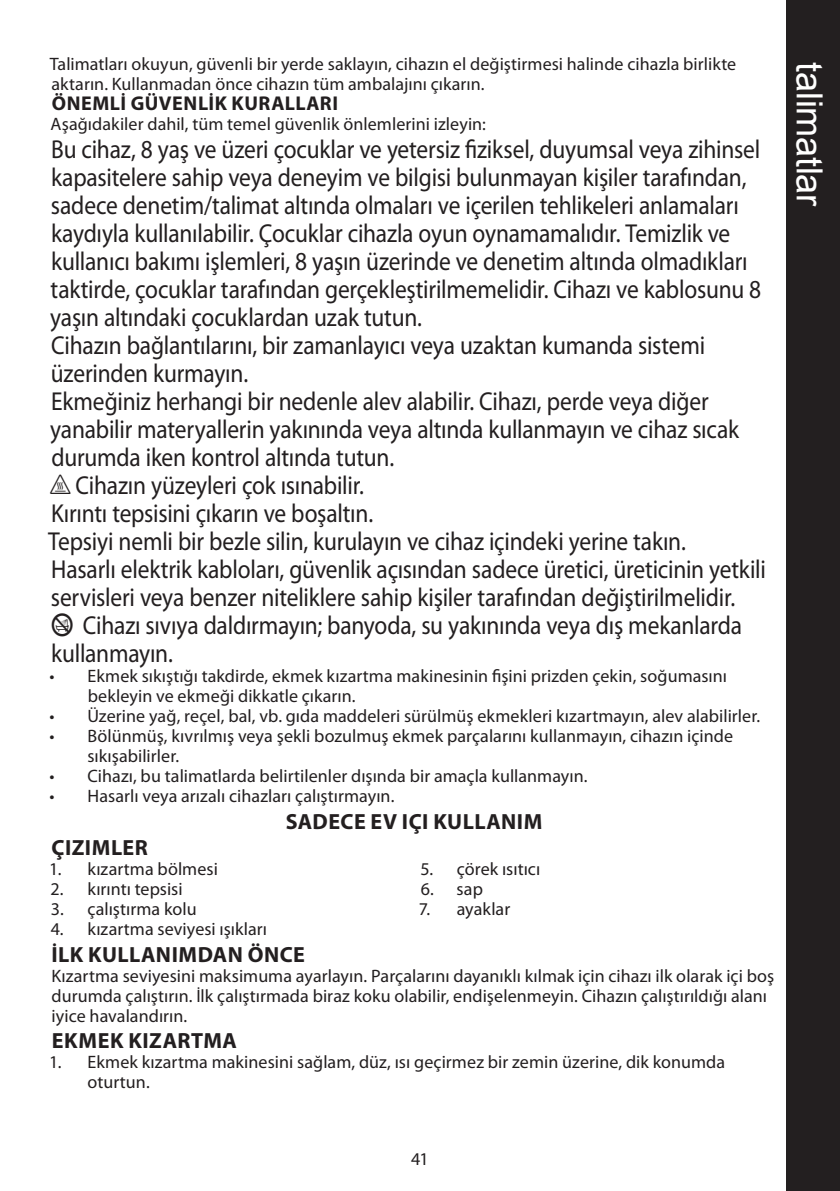
<style>
.page{position:relative;width:840px;height:1191px;background:#fff}
.page>*{position:absolute;margin:0;border:0;box-sizing:border-box;transform-origin:0 0}
.t1{font:36px "Arial";letter-spacing:-.01em;color:#fff}
.t2{font:26px/28px "Myriad Pro";letter-spacing:-.01em;color:#231f20;scale:.9 1}
.t3{font:700 22px "Myriad Pro";letter-spacing:.025em;color:#231f20}
.t4{font:700 20px "Myriad Pro";letter-spacing:.03em;color:#231f20}
.t5{font:18px/20px "Myriad Pro";color:#231f20}
.s1{font-family:"Myriad IS Otext"}
</style>
<div class="page">
<div style="left:785px;top:0;width:54px;height:1191px;background:#231f20"></div>
<p class="t5" style="left:50px;top:54px;width:687px">Talimatları okuyun, güvenli bir yerde saklayın, cihazın el değiştirmesi halinde cihazla birlikte aktarın. Kullanmadan önce cihazın tüm ambalajını çıkarın.</p>
<p class="t4" style="left:52px;top:92px;width:288px">ÖNEMLİ GÜVENLİK KURALLARI</p>
<p class="t5" style="left:50px;top:114px;width:436px">Aşağıdakiler dahil, tüm temel güvenlik önlemlerini izleyin:</p>
<p class="t2" style="left:48px;top:136px;width:798px">Bu cihaz, 8 yaş ve üzeri çocuklar ve yetersiz fiziksel, duyumsal veya zihinsel kapasitelere sahip veya deneyim ve bilgisi bulunmayan kişiler tarafından, sadece denetim/talimat altında olmaları ve içerilen tehlikeleri anlamaları kaydıyla kullanılabilir. Çocuklar cihazla oyun oynamamalıdır. Temizlik ve kullanıcı bakımı işlemleri, 8 yaşın üzerinde ve denetim altında olmadıkları taktirde, çocuklar tarafından gerçekleştirilmemelidir. Cihazı ve kablosunu 8 yaşın altındaki çocuklardan uzak tutun.<br>Cihazın bağlantılarını, bir zamanlayıcı veya uzaktan kumanda sistemi üzerinden kurmayın.<br>Ekmeğiniz herhangi bir nedenle alev alabilir. Cihazı, perde veya diğer yanabilir materyallerin yakınında veya altında kullanmayın ve cihaz sıcak durumda iken kontrol altında tutun.<br><span class="s1">h</span> Cihazın yüzeyleri çok ısınabilir.<br>Kırıntı tepsisini çıkarın ve boşaltın.<br>Tepsiyi nemli bir bezle silin, kurulayın ve cihaz içindeki yerine takın.<br>Hasarlı elektrik kabloları, güvenlik açısından sadece üretici, üreticinin yetkili servisleri veya benzer niteliklere sahip kişiler tarafından değiştirilmelidir.<br><span class="s1">b</span> Cihazı sıvıya daldırmayın; banyoda, su yakınında veya dış mekanlarda kullanmayın.</p>
<p class="t5" style="left:88px;top:666px;width:640px;text-indent:-38px">• Ekmek sıkıştığı takdirde, ekmek kızartma makinesinin fişini prizden çekin, soğumasını bekleyin ve ekmeği dikkatle çıkarın.</p>
<p class="t5" style="left:50px;top:706px;width:711px">• Üzerine yağ, reçel, bal, vb. gıda maddeleri sürülmüş ekmekleri kızartmayın, alev alabilirler.</p>
<p class="t5" style="left:87px;top:726px;width:647px;text-indent:-38px">• Bölünmüş, kıvrılmış veya şekli bozulmuş ekmek parçalarını kullanmayın, cihazın içinde sıkışabilirler.</p>
<p class="t5" style="left:50px;top:766px;width:539px">• Cihazı, bu talimatlarda belirtilenler dışında bir amaçla kullanmayın.</p>
<p class="t5" style="left:50px;top:786px;width:346px">• Hasarlı veya arızalı cihazları çalıştırmayın.</p>
<p class="t3" style="left:285px;top:809px;width:258px">SADECE EV IÇI KULLANIM</p>
<p class="t3" style="left:52px;top:835px;width:98px">ÇIZIMLER</p>
<p class="t5" style="left:49px;top:859px;width:170px">1. kızartma bölmesi</p>
<p class="t5" style="left:50px;top:879px;width:134px">2. kırıntı tepsisi</p>
<p class="t5" style="left:51px;top:899px;width:147px">3. çalıştırma kolu</p>
<p class="t5" style="left:51px;top:919px;width:218px">4. kızartma seviyesi ışıkları</p>
<p class="t5" style="left:420px;top:859px;width:121px">5. çörek ısıtıcı</p>
<p class="t5" style="left:420px;top:879px;width:64px">6. sap</p>
<p class="t5" style="left:418px;top:899px;width:93px">7. ayaklar</p>
<p class="t3" style="left:51px;top:942px;width:255px">İLK KULLANIMDAN ÖNCE</p>
<p class="t5" style="left:51px;top:965px;width:723px">Kızartma seviyesini maksimuma ayarlayın. Parçalarını dayanıklı kılmak için cihazı ilk olarak içi boş durumda çalıştırın. İlk çalıştırmada biraz koku olabilir, endişelenmeyin. Cihazın çalıştırıldığı alanı iyice havalandırın.</p>
<p class="t3" style="left:52px;top:1028px;width:187px">EKMEK KIZARTMA</p>
<p class="t5" style="left:88px;top:1052px;width:638px;text-indent:-38px">1. Ekmek kızartma makinesini sağlam, düz, ısı geçirmez bir zemin üzerine, dik konumda oturtun.</p>
<h1 class="t1" style="left:822px;top:62px;width:146px;rotate:90deg">talimatlar</h1>
<p class="t5" style="left:411px;top:1148px;width:19px">41</p>
</div>
